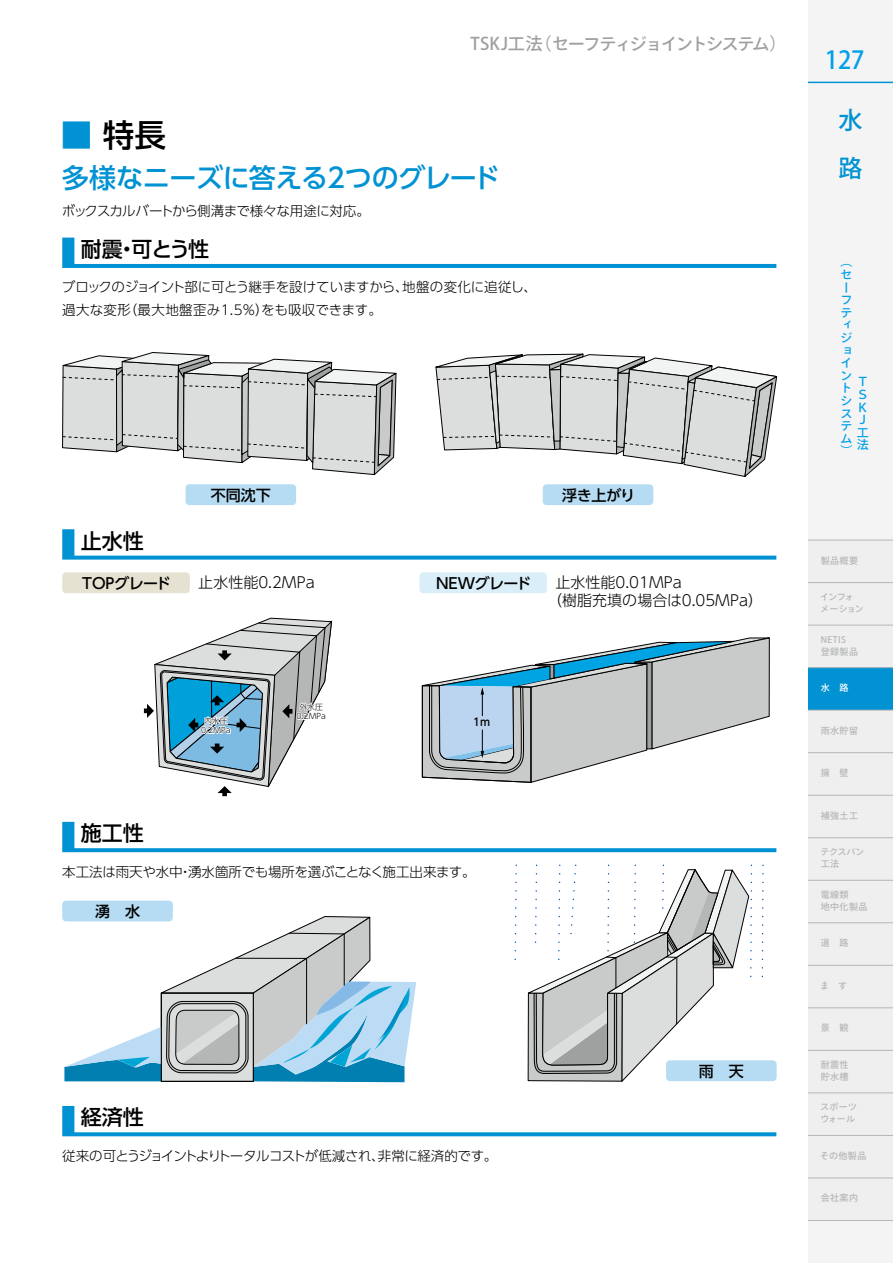
<style>
.page{position:relative;width:893px;height:1263px;background:#fff}
.page>*{position:absolute;margin:0;border:0;box-sizing:border-box;transform-origin:0 0}
.t1{font:500 31.5px "UD Shin Go Pro";color:#000}
.t2{font:500 27px "UD Shin Go Pro";letter-spacing:-.015em;color:#0092d3}
.t3{font:500 24.75px "Ryo Gothic Plus N";color:#00a0e9;scale:.96 1}
.t4{font:500 24px/48px "Ryo Gothic Plus N";color:#0092d3}
.t5{font:500 21px "UD Shin Go Pro";color:#000}
.t6{font:500 17.25px "Ryo Gothic Plus N";letter-spacing:-.1em;color:#9fa0a0}
.t7{font:300 15px/18px "UD Shin Go Pro";color:#000}
.t8{font:500 15px "UD Shin Go Pro";letter-spacing:-.015em;color:#000}
.t9{font:300 13.5px/22.5px "UD Shin Go Pro";letter-spacing:-.02em;color:#000}
.t10{font:300 13.5px "UD Shin Go Pro";letter-spacing:-.04em;color:#000}
.t11{font:500 12px/12.6px "Ryo Gothic Plus N";color:#00a0e9}
.t12{font:500 10.65px "UD Shin Go Pro";color:#000}
.t13{font:500 9px/12px "Ryo Gothic Plus N";letter-spacing:.05em;color:#b5b6b6}
.t14{font:500 9px/12px "Ryo Gothic Plus N";letter-spacing:-.09em;color:#b5b6b6}
.t15{font:500 9px/12px "Ryo Gothic Plus N";letter-spacing:.02em;color:#b5b6b6}
.t16{font:500 9px "Ryo Gothic Plus N";color:#fff}
.t17{font:300 7.8px/9.4px "UD Shin Go Pro";color:#000;text-align:center}
.s1{font-family:"UD Shin Go Pro De";font-weight:700;color:#0092d3}
</style>
<div class="page">
<div style="left:808px;top:0;width:85px;height:1263px;background:#f4f4f4"></div>
<div style="left:808px;top:540px;width:85px;height:43px;background:#efefef"></div>
<div style="left:808px;top:583px;width:85px;height:42px;background:#efefef"></div>
<div style="left:808px;top:710px;width:85px;height:43px;background:#efefef"></div>
<div style="left:808px;top:753px;width:85px;height:42px;background:#efefef"></div>
<div style="left:808px;top:795px;width:85px;height:43px;background:#efefef"></div>
<div style="left:808px;top:838px;width:85px;height:42px;background:#efefef"></div>
<div style="left:808px;top:880px;width:85px;height:43px;background:#efefef"></div>
<div style="left:808px;top:923px;width:85px;height:42px;background:#efefef"></div>
<div style="left:808px;top:965px;width:85px;height:43px;background:#efefef"></div>
<div style="left:808px;top:1008px;width:85px;height:42px;background:#efefef"></div>
<div style="left:808px;top:1050px;width:85px;height:43px;background:#efefef"></div>
<div style="left:808px;top:1093px;width:85px;height:42px;background:#efefef"></div>
<div style="left:808px;top:1135px;width:85px;height:43px;background:#efefef"></div>
<div style="left:808px;top:1178px;width:85px;height:42px;background:#efefef"></div>
<hr style="left:808px;top:540px;width:85px;height:1px;background:#b5b6b6">
<hr style="left:808px;top:582px;width:85px;height:1px;background:#b5b6b6">
<hr style="left:808px;top:752px;width:85px;height:1px;background:#b5b6b6">
<hr style="left:808px;top:795px;width:85px;height:1px;background:#b5b6b6">
<hr style="left:808px;top:837px;width:85px;height:1px;background:#b5b6b6">
<hr style="left:808px;top:880px;width:85px;height:1px;background:#b5b6b6">
<hr style="left:808px;top:922px;width:85px;height:1px;background:#b5b6b6">
<hr style="left:808px;top:965px;width:85px;height:1px;background:#b5b6b6">
<hr style="left:808px;top:1007px;width:85px;height:1px;background:#b5b6b6">
<hr style="left:808px;top:1050px;width:85px;height:1px;background:#b5b6b6">
<hr style="left:808px;top:1093px;width:85px;height:1px;background:#b5b6b6">
<hr style="left:808px;top:1135px;width:85px;height:1px;background:#b5b6b6">
<hr style="left:808px;top:1178px;width:85px;height:1px;background:#b5b6b6">
<hr style="left:808px;top:1220px;width:85px;height:1px;background:#b5b6b6">
<hr style="left:808px;top:82px;width:85px;height:1px;background:#0092d3">
<svg style="left:867px;top:539px;width:26px;height:2px"></svg>
<svg style="left:808px;top:624px;width:85px;height:87px"></svg>
<svg style="left:867px;top:752px;width:26px;height:44px"></svg>
<svg style="left:867px;top:879px;width:26px;height:45px"></svg>
<svg style="left:867px;top:1007px;width:26px;height:2px"></svg>
<svg style="left:867px;top:1092px;width:26px;height:87px"></svg>
<svg style="left:62px;top:529px;width:714px;height:31px"></svg>
<svg style="left:62px;top:822px;width:714px;height:30px"></svg>
<svg style="left:62px;top:1106px;width:714px;height:30px"></svg>
<div style="left:186px;top:484px;width:110px;height:21px;background:#b5dcf2;border-radius:4px"></div>
<div style="left:543px;top:484px;width:110px;height:21px;background:#b5dcf2;border-radius:4px"></div>
<div style="left:62px;top:901px;width:111px;height:20px;background:#b5dcf2;border-radius:4px"></div>
<div style="left:666px;top:1060px;width:111px;height:21px;background:#b5dcf2;border-radius:4px"></div>
<div style="left:62px;top:572px;width:128px;height:21px;background:#e6e2d2;border-radius:4px"></div>
<div style="left:419px;top:572px;width:128px;height:21px;background:#d9eef8;border-radius:4px"></div>
<svg style="left:62px;top:237px;width:716px;height:240px"></svg>
<svg style="left:144px;top:618px;width:188px;height:178px"></svg>
<svg style="left:64px;top:916px;width:352px;height:166px"></svg>
<svg style="left:514px;top:864px;width:3px;height:96px"></svg>
<svg style="left:761px;top:864px;width:3px;height:114px"></svg>
<svg style="left:527px;top:864px;width:226px;height:218px"></svg>
<svg style="left:421px;top:637px;width:349px;height:146px"></svg>
<h1 class="t1" style="left:61px;top:110px;width:106px"><span class="s1">■</span> 特長</h1>
<p class="t6" style="left:470px;top:32px;width:318px">TSKJ工法（セーフティジョイントシステム）</p>
<h2 class="t2" style="left:62px;top:155px;width:439px">多様なニーズに答える2つのグレード</h2>
<p class="t9" style="left:62px;top:199px;width:309px">ボックスカルバートから側溝まで様々な用途に対応。</p>
<h3 class="t5" style="left:81px;top:232px;width:130px">耐震・可とう性</h3>
<p class="t9" style="left:62px;top:275px;width:476px">ブロックのジョイント部に可とう継手を設けていますから、地盤の変化に追従し、過大な変形（最大地盤歪み1.5％）をも吸収できます。</p>
<h3 class="t5" style="left:81px;top:524px;width:64px">止水性</h3>
<p class="t8" style="left:211px;top:483px;width:61px">不同沈下</p>
<p class="t8" style="left:562px;top:483px;width:75px">浮き上がり</p>
<p class="t7" style="left:198px;top:573px;width:118px">止水性能0.2MPa</p>
<p class="t7" style="left:547px;top:573px;width:217px;text-indent:8px">止水性能0.01MPa<br>（樹脂充填の場合は0.05MPa）</p>
<p class="t8" style="left:82px;top:571px;width:90px">TOPグレード</p>
<p class="t8" style="left:436px;top:571px;width:97px">NEWグレード</p>
<h3 class="t5" style="left:81px;top:816px;width:64px">施工性</h3>
<p class="t17" style="left:201px;top:716px;width:31px">内水圧<br>0.2MPa</p>
<p class="t17" style="left:296px;top:702px;width:31px">外水圧<br>0.2MPa</p>
<p class="t12" style="left:473px;top:713px;width:19px">1m</p>
<p class="t9" style="left:62px;top:860px;width:415px">本工法は雨天や水中・湧水箇所でも場所を選ぶことなく施工出来ます。</p>
<p class="t8" style="left:95px;top:899px;width:46px">湧　水</p>
<h3 class="t5" style="left:81px;top:1100px;width:64px">経済性</h3>
<p class="t10" style="left:62px;top:1145px;width:437px">従来の可とうジョイントよりトータルコストが低減され、非常に経済的です。</p>
<p class="t8" style="left:699px;top:1059px;width:46px">雨　天</p>
<h3 class="t3" style="left:825px;top:44px;width:43px">127</h3>
<h3 class="t4" style="left:838px;top:98px;width:25px">水路</h3>
<p class="t11" style="left:840px;top:256px;width:13px">（セーフティジョイントシステム）</p>
<p class="t11" style="left:857px;top:376px;width:13px">Ｔ<br>Ｓ<br>Ｋ<br>Ｊ工法</p>
<p class="t13" style="left:821px;top:555px;width:39px">製品概要</p>
<p class="t14" style="left:820px;top:591px;width:45px">インフォメーション</p>
<p class="t13" style="left:821px;top:634px;width:39px">NETIS<br>登録製品</p>
<p class="t16" style="left:821px;top:682px;width:29px">水　路</p>
<p class="t13" style="left:821px;top:725px;width:39px">雨水貯留</p>
<p class="t13" style="left:821px;top:767px;width:29px">擁　壁</p>
<p class="t13" style="left:821px;top:810px;width:39px">補強土工</p>
<p class="t13" style="left:820px;top:846px;width:46px">テクスパン工法</p>
<p class="t13" style="left:821px;top:889px;width:48px">電線類<br>地中化製品</p>
<p class="t13" style="left:821px;top:937px;width:29px">道　路</p>
<p class="t13" style="left:820px;top:980px;width:28px">ま　す</p>
<p class="t13" style="left:821px;top:1022px;width:29px">景　観</p>
<p class="t13" style="left:821px;top:1059px;width:29px">耐震性貯水槽</p>
<p class="t15" style="left:820px;top:1101px;width:38px">スポーツウォール</p>
<p class="t13" style="left:820px;top:1150px;width:48px">その他製品</p>
<p class="t13" style="left:821px;top:1193px;width:39px">会社案内</p>
</div>
